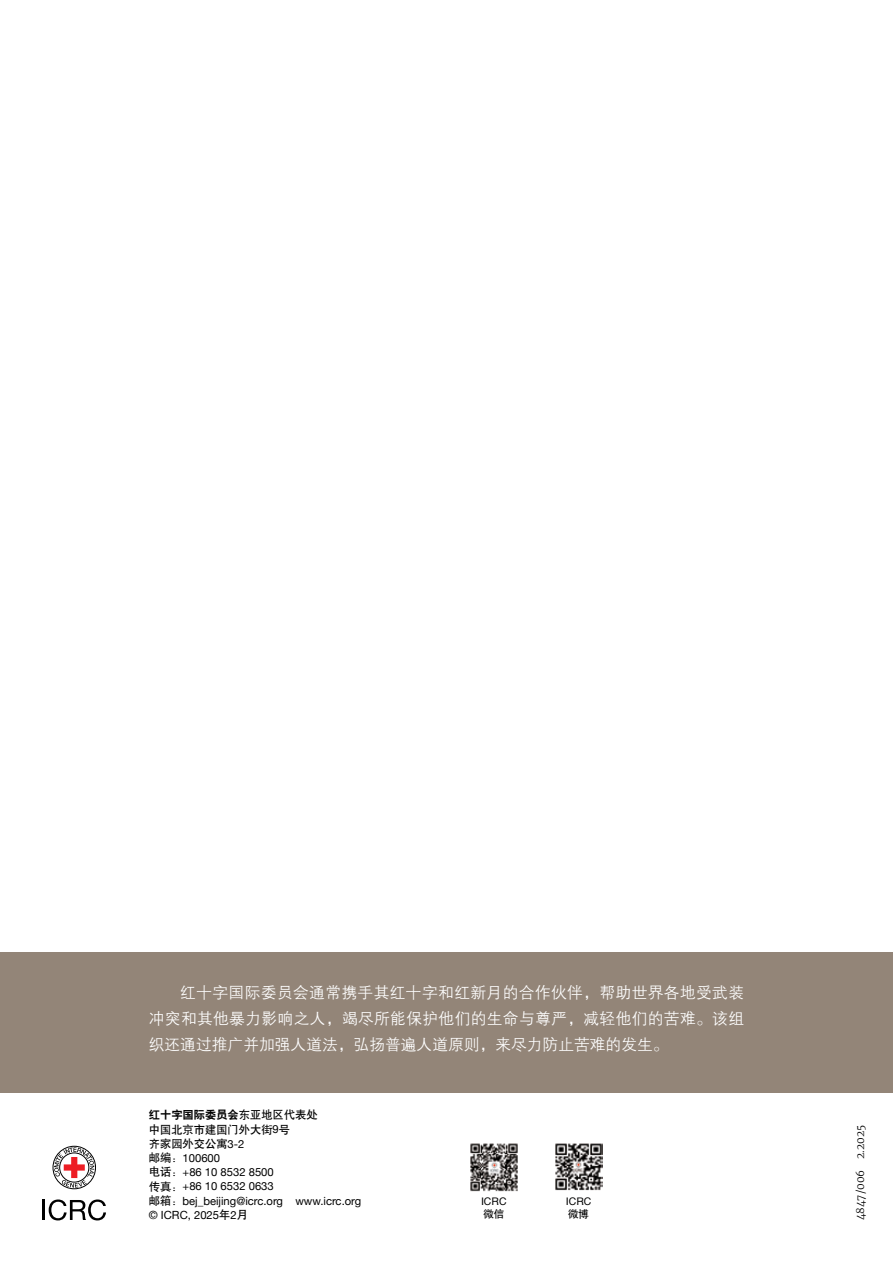
<style>
.page{position:relative;width:893px;height:1263px;background:#fff}
.page>*{position:absolute;margin:0;border:0;box-sizing:border-box;transform-origin:0 0}
.t1{font:15.75px/26.2px "FZZDXJW GB1 0";color:#fff;text-align:justify}
.t2{font:11.25px/14.2px "Helvetica Neue";color:#000}
.t3{font:11.25px/14.2px "H Yb 1 gj";color:#000}
.t4{font:11.25px "H Yb 2 gj";color:#000}
.t5{font:300 10.5px "Merriweather";color:#000}
.t6{font:10.35px "Helvetica";color:#000}
.t7{font:10.35px "H Yb 1 gj";color:#000}
.s1{font-family:"H Yb 1 gj"}
.s2{font-family:"Helvetica Neue"}
</style>
<div class="page">
<img style="left:470px;top:1143px;width:48px;height:49px">
<img style="left:555px;top:1143px;width:48px;height:47px">
<div style="left:0;top:952px;width:893px;height:141px;background:#938578"></div>
<div style="left:53px;top:1146px;width:43px;height:43px;border:1px solid #000;border-radius:50%"></div>
<svg style="left:54px;top:1147px;width:40px;height:41px"></svg>
<hr style="left:43px;top:1200px;width:2px;height:20px;background:#000">
<svg style="left:49px;top:1199px;width:57px;height:21px"></svg>
<p class="t1" style="left:149px;top:980px;width:597px;text-indent:31px">红十字国际委员会通常携手其红十字和红新月的合作伙伴，帮助世界各地受武装冲突和其他暴力影响之人，竭尽所能保护他们的生命与尊严，减轻他们的苦难。该组织还通过推广并加强人道法，弘扬普遍人道原则，来尽力防止苦难的发生。</p>
<p class="t4" style="left:149px;top:1109px;width:170px">红十字国际委员会<span class="s1">东亚地区代表处</span></p>
<p class="t3" style="left:149px;top:1122px;width:143px">中国北京市建国门外大街<span class="s2">9</span>号齐家园外交公寓<span class="s2">3-2</span></p>
<p class="t2" style="left:149px;top:1151px;width:214px"><span class="s1">邮编：</span>100600<br><span class="s1">电话：</span>+86 10 8532 8500<br><span class="s1">传真：</span>+86 10 6532 0633<br><span class="s1">邮箱：</span>bej_beijing@icrc.org www.icrc.org © ICRC, 2025<span class="s1">年</span>2<span class="s1">月</span></p>
<p class="t6" style="left:481px;top:1194px;width:27px">ICRC</p>
<p class="t7" style="left:483px;top:1209px;width:22px">微信</p>
<p class="t6" style="left:566px;top:1194px;width:27px">ICRC</p>
<p class="t7" style="left:568px;top:1209px;width:22px">微博</p>
<p class="t5" style="left:853px;top:1220px;width:97px;rotate:-90deg">4847/006 2.2025</p>
</div>
